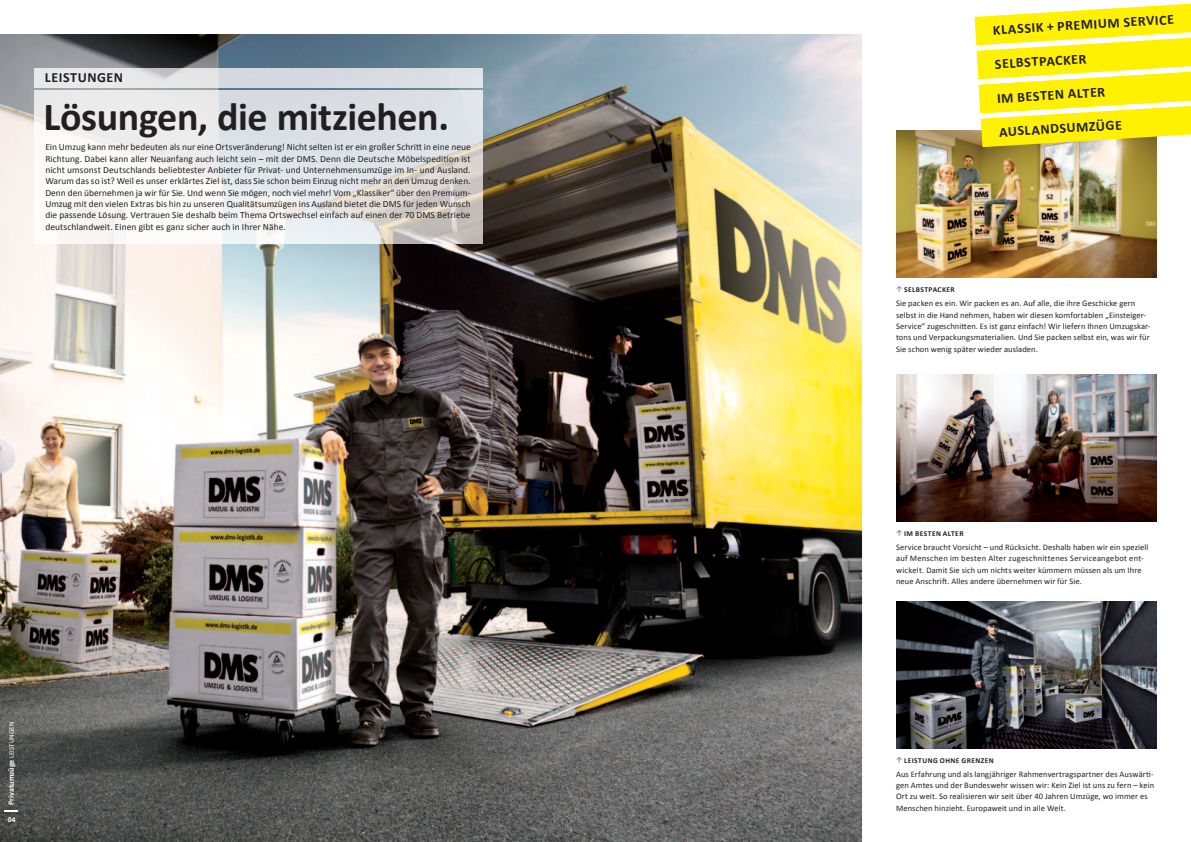
<style>
.page{position:relative;width:1191px;height:842px;background:#fff}
.page>*{position:absolute;margin:0;border:0;box-sizing:border-box;transform-origin:0 0}
.t1{font:700 40px "Calibri";letter-spacing:-.01em;color:#231f20}
.t2{font:700 14px "Calibri";letter-spacing:.04em;color:#231f20}
.t3{font:9.5px/11.3px "Calibri";letter-spacing:.005em;color:#231f20;text-align:justify}
.t4{font:8.5px/11.3px "Calibri";letter-spacing:.01em;color:#231f20}
.t5{font:700 8px "Calibri";color:#fff}
.t6{font:700 7.5px "Calibri";letter-spacing:.055em;color:#231f20}
.t7{font:700 7.5px "Calibri";color:#fff}
.s1{font-weight:400;font-size:7px}
.s2{font-size:7px;color:#808285}
</style>
<div class="page">
<img style="left:0;top:34px;width:862px;height:808px">
<img style="left:896px;top:130px;width:261px;height:148px">
<img style="left:896px;top:374px;width:261px;height:148px">
<img style="left:896px;top:601px;width:261px;height:147px">
<img style="left:34px;top:68px;width:448px;height:20px">
<img style="left:34px;top:91px;width:448px;height:153px">
<svg style="left:974px;top:4px;width:217px;height:143px"></svg>
<svg style="left:5px;top:810px;width:13px;height:1px"></svg>
<h2 class="t2" style="left:45px;top:69px;width:80px">LEISTUNGEN</h2>
<h1 class="t1" style="left:43px;top:92px;width:407px">Lösungen, die mitziehen.</h1>
<p class="t3" style="left:45px;top:141px;width:427px">Ein Umzug kann mehr bedeuten als nur eine Ortsveränderung! Nicht selten ist er ein großer Schritt in eine neue Richtung. Dabei kann aller Neuanfang auch leicht sein – mit der DMS. Denn die Deutsche Möbelspedition ist nicht umsonst Deutschlands beliebtester Anbieter für Privat- und Unternehmensumzüge im In- und Ausland.<br>Warum das so ist? Weil es unser erklärtes Ziel ist, dass Sie schon beim Einzug nicht mehr an den Umzug denken.<br>Denn den übernehmen ja wir für Sie. Und wenn Sie mögen, noch viel mehr! Vom „Klassiker“ über den Premium-Umzug mit den vielen Extras bis hin zu unseren Qualitätsumzügen ins Ausland bietet die DMS für jeden Wunsch die passende Lösung. Vertrauen Sie deshalb beim Thema Ortswechsel einfach auf einen der 70 DMS Betriebe deutschlandweit. Einen gibt es ganz sicher auch in Ihrer Nähe.</p>
<p class="t5" style="left:6px;top:805px;width:85px;rotate:-90deg">Privatumzüge <span class="s1">LEISTUNGEN</span></p>
<p class="t7" style="left:8px;top:815px;width:9px">04</p>
<h2 class="t2" style="left:992px;top:22px;width:183px;rotate:-4deg">KLASSIK + PREMIUM SERVICE</h2>
<h2 class="t2" style="left:994px;top:56px;width:93px;rotate:-4deg">SELBSTPACKER</h2>
<h2 class="t2" style="left:996px;top:90px;width:110px;rotate:-4deg">IM BESTEN ALTER</h2>
<h2 class="t2" style="left:998px;top:124px;width:124px;rotate:-4deg">AUSLANDSUMZÜGE</h2>
<p class="t6" style="left:896px;top:285px;width:60px"><span class="s2">↑</span> SELBSTPACKER</p>
<p class="t4" style="left:896px;top:297px;width:256px">Sie packen es ein. Wir packen es an. Auf alle, die ihre Geschicke gern selbst in die Hand nehmen, haben wir diesen komfortablen „Einsteiger-Service“ zugeschnitten. Es ist ganz einfach! Wir liefern Ihnen Umzugskar&shy;tons und Verpackungsmaterialien. Und Sie packen selbst ein, was wir für Sie schon wenig später wieder ausladen.</p>
<p class="t6" style="left:896px;top:529px;width:69px"><span class="s2">↑</span> IM BESTEN ALTER</p>
<p class="t4" style="left:896px;top:541px;width:254px">Service braucht Vorsicht – und Rücksicht. Deshalb haben wir ein speziell auf Menschen im besten Alter zugeschnittenes Serviceangebot ent&shy;wickelt. Damit Sie sich um nichts weiter kümmern müssen als um Ihre neue Anschrift. Alles andere übernehmen wir für Sie.</p>
<p class="t6" style="left:896px;top:755px;width:99px"><span class="s2">↑</span> LEISTUNG OHNE GRENZEN</p>
<p class="t4" style="left:896px;top:768px;width:259px">Aus Erfahrung und als langjähriger Rahmenvertragspartner des Auswärti&shy;gen Amtes und der Bundeswehr wissen wir: Kein Ziel ist uns zu fern – kein Ort zu weit. So realisieren wir seit über 40 Jahren Umzüge, wo immer es Menschen hinzieht. Europaweit und in alle Welt.</p>
</div>
